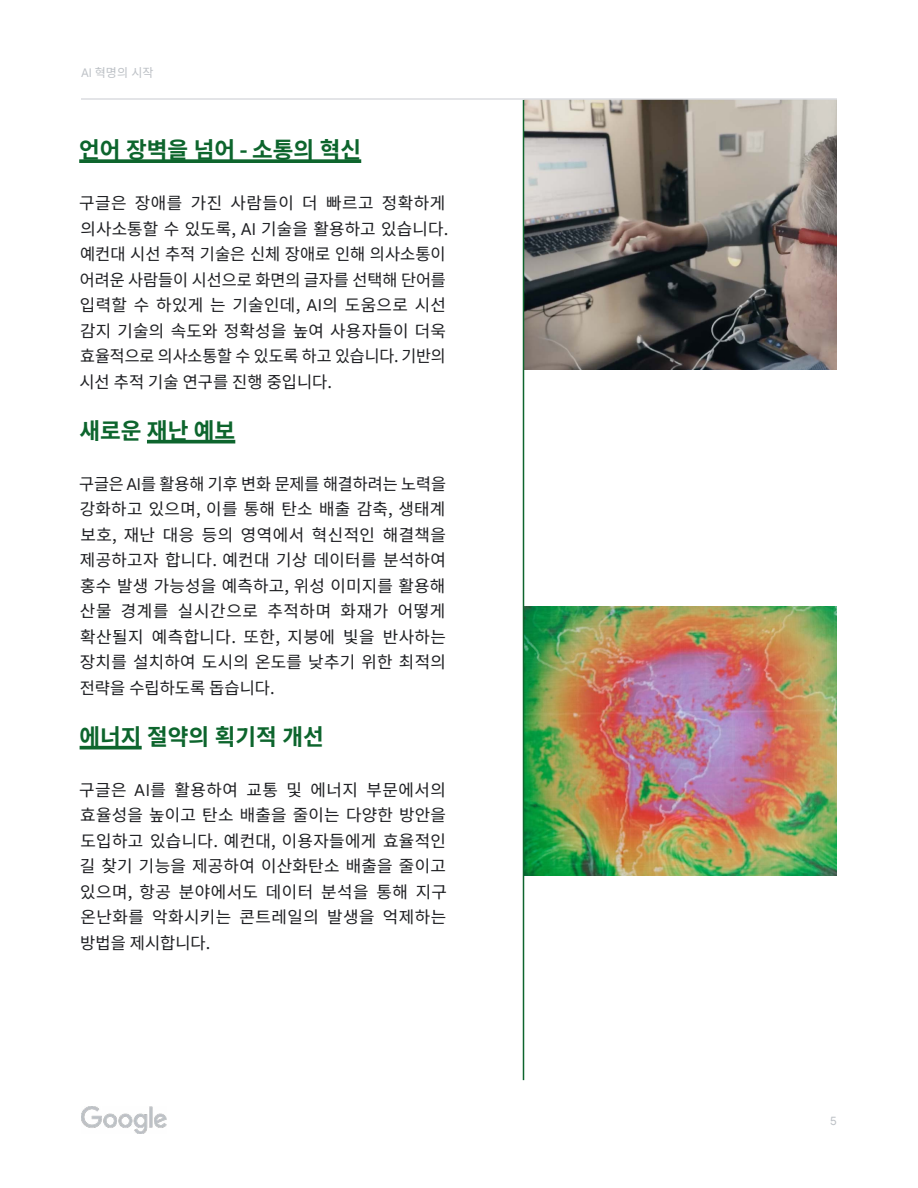
<style>
.page{position:relative;width:918px;height:1188px;background:#fff}
.page>*{position:absolute;margin:0;border:0;box-sizing:border-box;transform-origin:0 0}
.t1{font:100 22.5px "Noto Sans KR";color:#0d652d}
.t2{font:100 16.5px/25.5px "Noto Sans KR";letter-spacing:.015em;color:#202124;text-align:justify}
.t3{font:100 12px "Noto Sans KR";color:#bdc1c6}
.t4{font:12px "Google Sans";color:#bdc1c6}
.s1{font-family:"Google Sans Text";font-weight:400}
</style>
<div class="page">
<img style="left:524px;top:100px;width:313px;height:269px">
<img style="left:524px;top:607px;width:313px;height:269px">
<img style="left:81px;top:1107px;width:86px;height:27px">
<hr style="left:523px;top:100px;width:1px;height:980px;background:#0d652d">
<svg style="left:79px;top:159px;width:282px;height:4px"></svg>
<hr style="left:147px;top:440px;width:88px;height:3px;background:#0d652d">
<hr style="left:80px;top:746px;width:62px;height:3px;background:#0d652d">
<hr style="left:81px;top:98px;width:756px;height:2px;background:#dadce0">
<p class="t3" style="left:81px;top:66px;width:74px"><span class="s1">AI</span> 혁명의 시작</p>
<h1 class="t1" style="left:79px;top:137px;width:284px">언어 장벽을 넘어 - 소통의 혁신</h1>
<p class="t2" style="left:79px;top:191px;width:371px;text-align:left">구글은 장애를 가진 사람들이 더 빠르고 정확하게 의사소통할 수 있도록, <span class="s1">AI</span> 기술을 활용하고 있습니다. 예컨대 시선 추적 기술은 신체 장애로 인해 의사소통이 어려운 사람들이 시선으로 화면의 글자를 선택해 단어를 입력할 수 하있게 는 기술인데, <span class="s1">AI</span>의 도움으로 시선 감지 기술의 속도와 정확성을 높여 사용자들이 더욱 효율적으로 의사소통할 수 있도록 하고 있습니다. 기반의 시선 추적 기술 연구를 진행 중입니다.</p>
<h1 class="t1" style="left:79px;top:418px;width:157px">새로운 재난 예보</h1>
<p class="t2" style="left:79px;top:471px;width:369px">구글은 <span class="s1">AI</span>를 활용해 기후 변화 문제를 해결하려는 노력을 강화하고 있으며, 이를 통해 탄소 배출 감축, 생태계 보호, 재난 대응 등의 영역에서 혁신적인 해결책을 제공하고자 합니다. 예컨대 기상 데이터를 분석하여 홍수 발생 가능성을 예측하고, 위성 이미지를 활용해 산물 경계를 실시간으로 추적하며 화재가 어떻게 확산될지 예측합니다. 또한, 지붕에 빛을 반사하는 장치를 설치하여 도시의 온도를 낮추기 위한 최적의 전략을 수립하도록 돕습니다.</p>
<h1 class="t1" style="left:80px;top:724px;width:246px">에너지 절약의 획기적 개선</h1>
<p class="t2" style="left:79px;top:777px;width:370px">구글은 <span class="s1">AI</span>를 활용하여 교통 및 에너지 부문에서의 효율성을 높이고 탄소 배출을 줄이는 다양한 방안을 도입하고 있습니다. 예컨대, 이용자들에게 효율적인 길 찾기 기능을 제공하여 이산화탄소 배출을 줄이고 있으며, 항공 분야에서도 데이터 분석을 통해 지구 온난화를 악화시키는 콘트레일의 발생을 억제하는 방법을 제시합니다.</p>
<p class="t4" style="left:830px;top:1114px;width:8px">5</p>
</div>
